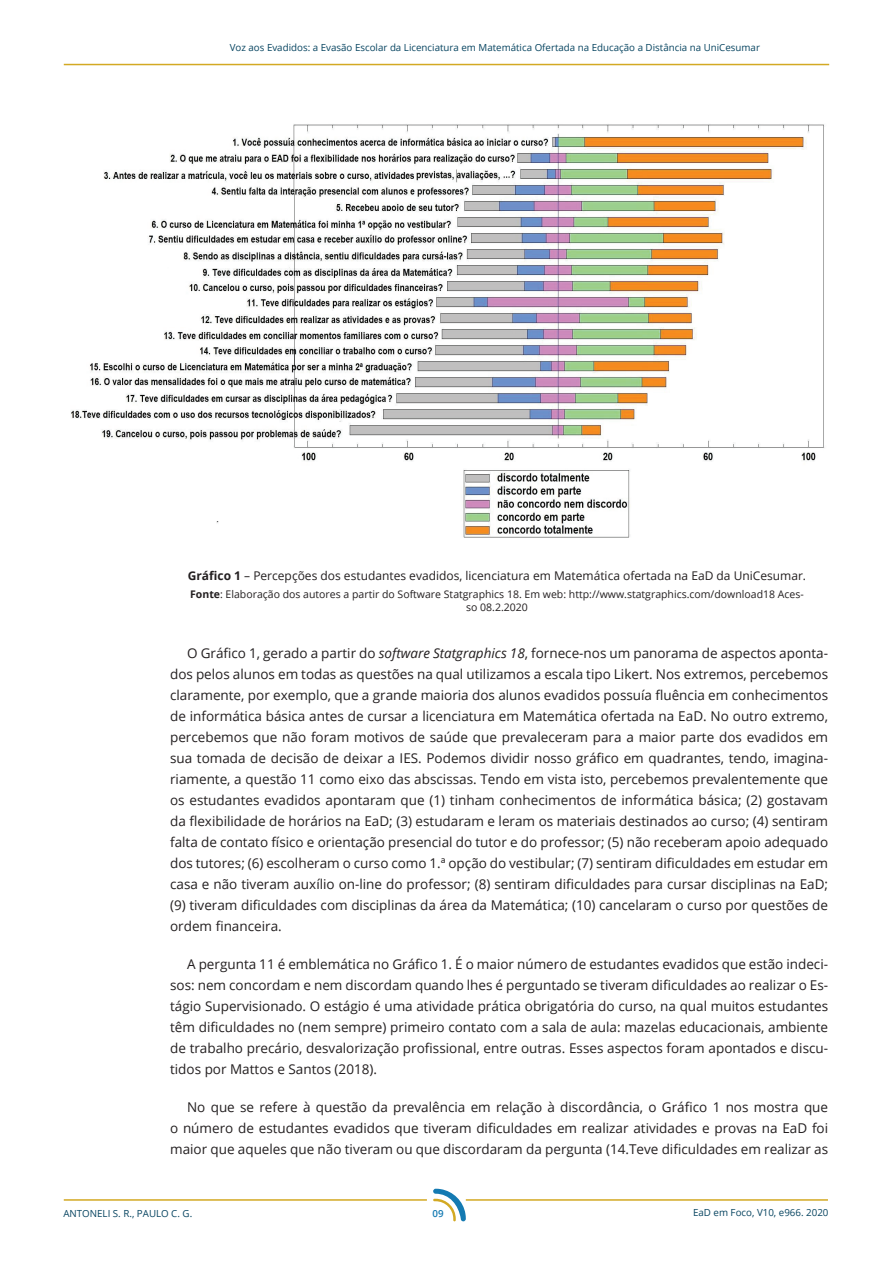
<style>
.page{position:relative;width:893px;height:1263px;background:#fff}
.page>*{position:absolute;margin:0;border:0;box-sizing:border-box;transform-origin:0 0}
.t1{font:13.5px/21px "Open Sans";color:#231f20;text-align:justify}
.t2{font:12px "Open Sans";color:#231f20}
.t3{font:10.5px/13.5px "Open Sans";color:#231f20;text-align:center}
.t4{font:9.75px "Open Sans";color:#084561}
.t5{font:600 9.75px "Open Sans";color:#147ab2}
.s1{font-weight:700}
.s2{font-style:italic}
</style>
<div class="page">
<hr style="left:64px;top:64px;width:765px;height:1px;background:#d3a923">
<hr style="left:466px;top:1199px;width:362px;height:2px;background:#d3a923">
<svg style="left:433px;top:1189px;width:33px;height:32px"></svg>
<hr style="left:64px;top:1199px;width:363px;height:2px;background:#d3a923">
<img style="left:70px;top:124px;width:755px;height:414px">
<p class="t4" style="left:230px;top:41px;width:532px">Voz aos Evadidos: a Evasão Escolar da Licenciatura em Matemática Ofertada na Educação a Distância na UniCesumar</p>
<p class="t2" style="left:188px;top:567px;width:620px"><span class="s1">Gráfico 1</span> – Percepções dos estudantes evadidos, licenciatura em Matemática ofertada na EaD da UniCesumar.</p>
<p class="t3" style="left:190px;top:587px;width:615px"><span class="s1">Fonte</span>: Elaboração dos autores a partir do Software Statgraphics 18. Em web: http://www.statgraphics.com/download18 Aces&shy;so 08.2.2020</p>
<p class="t1" style="left:170px;top:642px;width:660px;text-indent:17px">O Gráfico 1, gerado a partir do <span class="s2">software Statgraphics 18</span>, fornece-nos um panorama de aspectos aponta&shy;dos pelos alunos em todas as questões na qual utilizamos a escala tipo Likert. Nos extremos, percebemos claramente, por exemplo, que a grande maioria dos alunos evadidos possuía fluência em conhecimentos de informática básica antes de cursar a licenciatura em Matemática ofertada na EaD. No outro extremo, percebemos que não foram motivos de saúde que prevaleceram para a maior parte dos evadidos em sua tomada de decisão de deixar a IES. Podemos dividir nosso gráfico em quadrantes, tendo, imagina&shy;riamente, a questão 11 como eixo das abscissas. Tendo em vista isto, percebemos prevalentemente que os estudantes evadidos apontaram que (1) tinham conhecimentos de informática básica; (2) gostavam da flexibilidade de horários na EaD; (3) estudaram e leram os materiais destinados ao curso; (4) sentiram falta de contato físico e orientação presencial do tutor e do professor; (5) não receberam apoio adequado dos tutores; (6) escolheram o curso como 1.ª opção do vestibular; (7) sentiram dificuldades em estudar em casa e não tiveram auxílio on-line do professor; (8) sentiram dificuldades para cursar disciplinas na EaD; (9) tiveram dificuldades com disciplinas da área da Matemática; (10) cancelaram o curso por questões de ordem financeira.</p>
<p class="t1" style="left:170px;top:953px;width:660px;text-indent:17px">A pergunta 11 é emblemática no Gráfico 1. É o maior número de estudantes evadidos que estão indeci&shy;sos: nem concordam e nem discordam quando lhes é perguntado se tiveram dificuldades ao realizar o Es&shy;tágio Supervisionado. O estágio é uma atividade prática obrigatória do curso, na qual muitos estudantes têm dificuldades no (nem sempre) primeiro contato com a sala de aula: mazelas educacionais, ambiente de trabalho precário, desvalorização profissional, entre outras. Esses aspectos foram apontados e discu&shy;tidos por Mattos e Santos (2018).</p>
<p class="t1" style="left:170px;top:1096px;width:660px;text-indent:17px">No que se refere à questão da prevalência em relação à discordância, o Gráfico 1 nos mostra que o número de estudantes evadidos que tiveram dificuldades em realizar atividades e provas na EaD foi maior que aqueles que não tiveram ou que discordaram da pergunta (14.Teve dificuldades em realizar as</p>
<p class="t4" style="left:63px;top:1206px;width:130px">ANTONELI S. R., PAULO C. G.</p>
<p class="t4" style="left:693px;top:1206px;width:137px">EaD em Foco, V10, e966. 2020</p>
<p class="t5" style="left:432px;top:1207px;width:13px">09</p>
</div>
